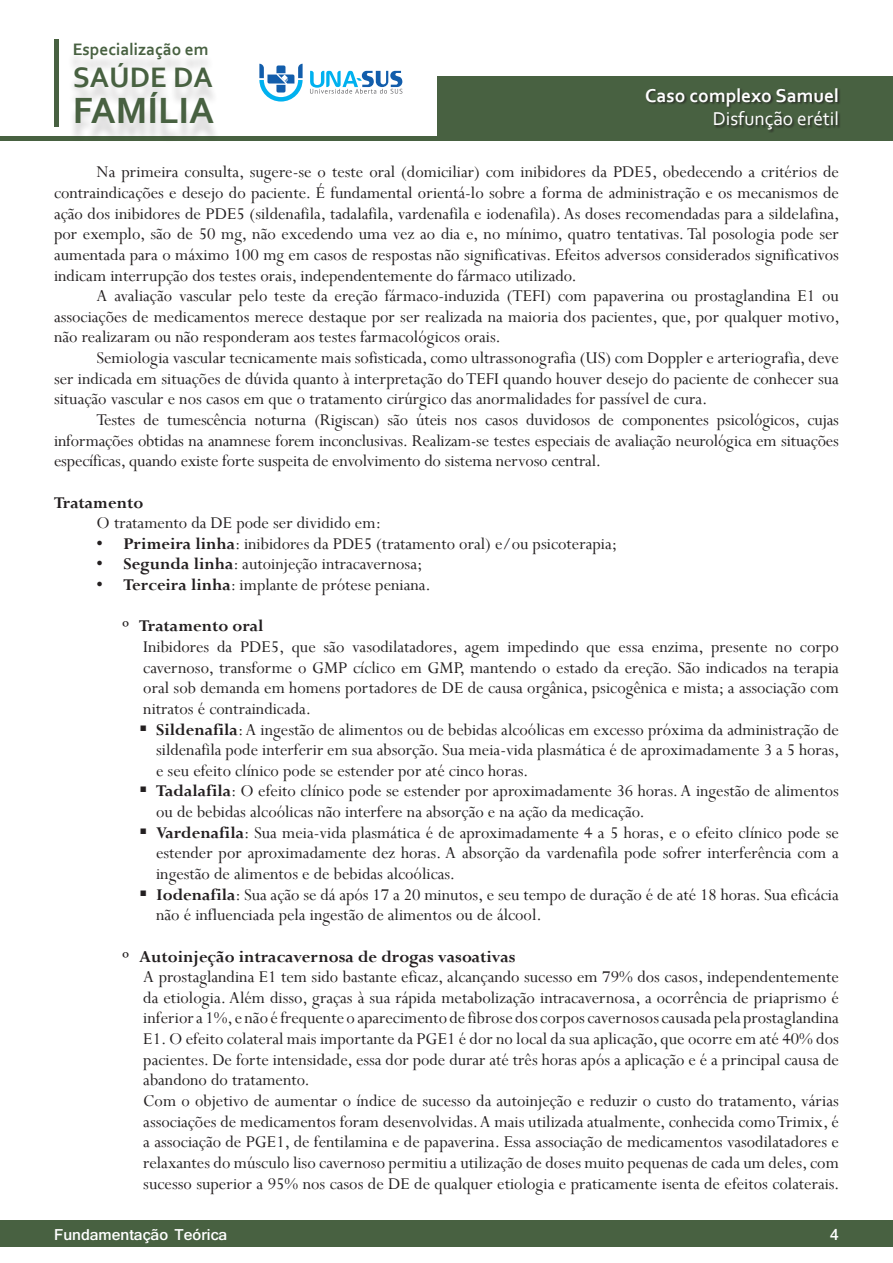
<style>
.page{position:relative;width:893px;height:1263px;background:#fff}
.page>*{position:absolute;margin:0;border:0;box-sizing:border-box;transform-origin:0 0}
.t1{font:700 38.25px "Corbel";color:#486141}
.t2{font:700 29.55px "Corbel";color:#486141}
.t3{font:700 19.5px "Corbel";color:#fff}
.t4{font:19.5px "Corbel";color:#fff}
.Paragrafo_basico{font:18.3px/20.7px "Perpetua";color:#231f20;text-align:justify}
.Itens_com_texto{font:18.3px/20.7px "Perpetua";color:#231f20;text-align:justify}
.Sub2_Itens{font:18.3px/20.7px "Perpetua";color:#231f20;text-align:justify}
.Itens{font:18.3px/20.7px "Perpetua";color:#231f20;text-align:justify}
.Sub_intens{font:700 18.3px "Perpetua";color:#231f20}
.Sub-Paragrafo_bold{font:700 18.3px "Perpetua";color:#231f20}
.t5{font:700 17.4px "Corbel";color:#486141}
.t6{font:700 16.5px "Shruti";color:#fff}
.s1{font-weight:700}
.s2{font-family:"Adobe Garamond Pro";font-weight:400}
</style>
<div class="page">
<div style="left:0;top:1220px;width:893px;height:27px;background:#486141"></div>
<hr style="left:0;top:136px;width:893px;height:4px;background:#486141">
<div style="left:438px;top:77px;width:455px;height:63px;background:#486141"></div>
<div style="left:645px;top:88px;width:196px;height:45px;background:#231f20;opacity:.75"></div>
<div style="left:54px;top:39px;width:5px;height:87px;background:#486141"></div>
<div style="left:67px;top:49px;width:153px;height:94px;background:#231f20;opacity:.2"></div>
<svg style="left:259px;top:64px;width:44px;height:38px"></svg>
<svg style="left:310px;top:71px;width:92px;height:23px"></svg>
<p class="t5" style="left:73px;top:38px;width:137px">Especialização em</p>
<h2 class="t2" style="left:73px;top:58px;width:142px">SAÚDE DA</h2>
<h1 class="t1" style="left:73px;top:87px;width:143px">FAMÍLIA</h1>
<p class="t3" style="left:645px;top:84px;width:195px">Caso complexo Samuel</p>
<p class="t4" style="left:713px;top:107px;width:128px">Disfunção erétil</p>
<p class="Paragrafo_basico" style="left:54px;top:161px;width:787px;text-indent:43px">Na primeira consulta, sugere-se o teste oral (domiciliar) com inibidores da PDE5, obedecendo a critérios de contraindicações e desejo do paciente. É fundamental orientá-lo sobre a forma de administração e os mecanismos de ação dos inibidores de PDE5 (sildenafila, tadalafila, vardenafila e iodenafila). As doses recomendadas para a sildelafina, por exemplo, são de 50 mg, não excedendo uma vez ao dia e, no mínimo, quatro tentativas. Tal posologia pode ser aumentada para o máximo 100 mg em casos de respostas não significativas. Efeitos adversos considerados significativos indicam interrupção dos testes orais, independentemente do fármaco utilizado.</p>
<p class="Paragrafo_basico" style="left:54px;top:285px;width:787px;text-indent:43px">A avaliação vascular pelo teste da ereção fármaco-induzida (TEFI) com papaverina ou prostaglandina E1 ou associações de medicamentos merece destaque por ser realizada na maioria dos pacientes, que, por qualquer motivo, não realizaram ou não responderam aos testes farmacológicos orais.</p>
<p class="Paragrafo_basico" style="left:54px;top:347px;width:786px;text-indent:43px">Semiologia vascular tecnicamente mais sofisticada, como ultrassonografia (US) com Doppler e arteriografia, deve ser indicada em situações de dúvida quanto à interpretação do TEFI quando houver desejo do paciente de conhecer sua situação vascular e nos casos em que o tratamento cirúrgico das anormalidades for passível de cura.</p>
<p class="Paragrafo_basico" style="left:54px;top:409px;width:786px;text-indent:43px">Testes de tumescência noturna (Rigiscan) são úteis nos casos duvidosos de componentes psicológicos, cujas informações obtidas na anamnese forem inconclusivas. Realizam-se testes especiais de avaliação neurológica em situações específicas, quando existe forte suspeita de envolvimento do sistema nervoso central.</p>
<p class="Sub-Paragrafo_bold" style="left:54px;top:491px;width:91px">Tratamento</p>
<p class="Paragrafo_basico" style="left:97px;top:512px;width:286px">O tratamento da DE pode ser dividido em:</p>
<p class="Itens" style="left:97px;top:533px;width:522px"><span class="s1">• Primeira linha</span>: inibidores da PDE5 (tratamento oral) e/ou psicoterapia;</p>
<p class="Itens" style="left:97px;top:553px;width:327px"><span class="s1">• Segunda linha</span>: autoinjeção intracavernosa;</p>
<p class="Itens" style="left:97px;top:574px;width:336px"><span class="s1">• Terceira linha</span>: implante de prótese peniana.</p>
<p class="Sub_intens" style="left:122px;top:615px;width:143px"><span class="s2">º</span> Tratamento oral</p>
<p class="Itens" style="left:143px;top:636px;width:697px">Inibidores da PDE5, que são vasodilatadores, agem impedindo que essa enzima, presente no corpo cavernoso, transforme o GMP cíclico em GMP, mantendo o estado da ereção. São indicados na terapia oral sob demanda em homens portadores de DE de causa orgânica, psicogênica e mista; a associação com nitratos é contraindicada.</p>
<p class="Sub2_Itens" style="left:156px;top:719px;width:685px"><span class="s1">Sildenafila</span>: A ingestão de alimentos ou de bebidas alcoólicas em excesso próxima da administração de sildenafila pode interferir em sua absorção. Sua meia-vida plasmática é de aproximadamente 3 a 5 horas, e seu efeito clínico pode se estender por até cinco horas.</p>
<p class="Sub2_Itens" style="left:156px;top:780px;width:684px"><span class="s1">Tadalafila</span>: O efeito clínico pode se estender por aproximadamente 36 horas. A ingestão de alimentos ou de bebidas alcoólicas não interfere na absorção e na ação da medicação.</p>
<p class="Sub2_Itens" style="left:156px;top:822px;width:684px"><span class="s1">Vardenafila</span>: Sua meia-vida plasmática é de aproximadamente 4 a 5 horas, e o efeito clínico pode se estender por aproximadamente dez horas. A absorção da vardenafila pode sofrer interferência com a ingestão de alimentos e de bebidas alcoólicas.</p>
<p class="Sub2_Itens" style="left:156px;top:884px;width:684px"><span class="s1">Iodenafila</span>: Sua ação se dá após 17 a 20 minutos, e seu tempo de duração é de até 18 horas. Sua eficácia não é influenciada pela ingestão de alimentos ou de álcool.</p>
<p class="Sub_intens" style="left:122px;top:945px;width:395px"><span class="s2">º</span> Autoinjeção intracavernosa de drogas vasoativas</p>
<p class="Itens_com_texto" style="left:143px;top:966px;width:697px">A prostaglandina E1 tem sido bastante eficaz, alcançando sucesso em 79% dos casos, independentemente da etiologia. Além disso, graças à sua rápida metabolização intracavernosa, a ocorrência de priaprismo é inferior a 1%, e não é frequente o aparecimento de fibrose dos corpos cavernosos causada pela prostaglandina E1. O efeito colateral mais importante da PGE1 é dor no local da sua aplicação, que ocorre em até 40% dos pacientes. De forte intensidade, essa dor pode durar até três horas após a aplicação e é a principal causa de abandono do tratamento.</p>
<p class="Itens_com_texto" style="left:143px;top:1090px;width:698px">Com o objetivo de aumentar o índice de sucesso da autoinjeção e reduzir o custo do tratamento, várias associações de medicamentos foram desenvolvidas. A mais utilizada atualmente, conhecida como Trimix, é a associação de PGE1, de fentilamina e de papaverina. Essa associação de medicamentos vasodilatadores e relaxantes do músculo liso cavernoso permitiu a utilização de doses muito pequenas de cada um deles, com sucesso superior a 95% nos casos de DE de qualquer etiologia e praticamente isenta de efeitos colaterais.</p>
<p class="t6" style="left:54px;top:1225px;width:175px">Fundamentação Teórica</p>
<p class="t6" style="left:830px;top:1225px;width:10px">4</p>
</div>
